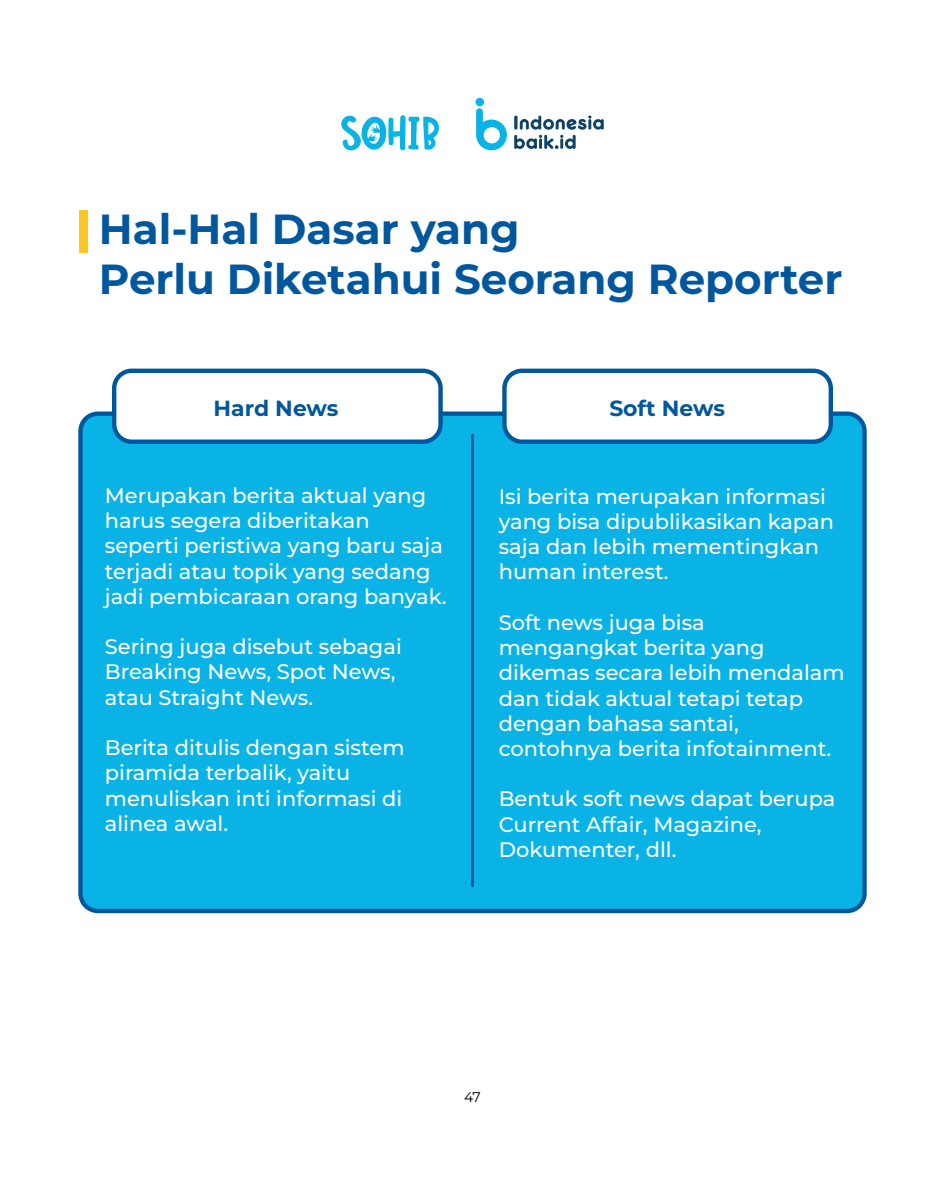
<style>
.page{position:relative;width:945px;height:1182px;background:#fff}
.page>*{position:absolute;margin:0;border:0;box-sizing:border-box;transform-origin:0 0}
.t1{font:700 42px/50.4px "Montserrat";color:#00579e}
.t2{font:700 21.88px "Montserrat";color:#00579e}
.t3{font:500 21px/25.2px "Montserrat";color:#fff}
.t4{font:14px "Montserrat";color:#000}
</style>
<div class="page">
<div style="left:79px;top:210px;width:9px;height:42px;background:#ffc626"></div>
<div style="left:80px;top:413px;width:784px;height:497px;background:#09b3e6;border-radius:18px"></div>
<div style="left:78px;top:411px;width:789px;height:502px;border:4px solid #00579e;border-radius:18px"></div>
<hr style="left:471px;top:435px;width:3px;height:451px;background:#00579e">
<div style="left:114px;top:371px;width:327px;height:70px;background:#fff;border-radius:18px"></div>
<div style="left:112px;top:368px;width:331px;height:76px;border:4px solid #00579e;border-radius:18px"></div>
<div style="left:504px;top:371px;width:327px;height:70px;background:#fff;border-radius:18px"></div>
<div style="left:502px;top:368px;width:331px;height:76px;border:4px solid #00579e;border-radius:18px"></div>
<svg style="left:341px;top:115px;width:98px;height:35px"></svg>
<svg style="left:476px;top:108px;width:31px;height:42px"></svg>
<div style="left:476px;top:98px;width:8px;height:8px;background:#0ab3e6;border-radius:50%"></div>
<svg style="left:514px;top:115px;width:90px;height:34px"></svg>
<h1 class="t1" style="left:99px;top:203px;width:745px">Hal-Hal Dasar yang<br>Perlu Diketahui Seorang Reporter</h1>
<p class="t2" style="left:214px;top:394px;width:126px">Hard News</p>
<p class="t2" style="left:609px;top:394px;width:117px">Soft News</p>
<p class="t3" style="left:105px;top:482px;width:343px">Merupakan berita aktual yang harus segera diberitakan seperti peristiwa yang baru saja terjadi atau topik yang sedang jadi pembicaraan orang banyak.</p>
<p class="t3" style="left:105px;top:633px;width:299px">Sering juga disebut sebagai<br>Breaking News, Spot News, atau Straight News.</p>
<p class="t3" style="left:105px;top:734px;width:301px">Berita ditulis dengan sistem piramida terbalik, yaitu menuliskan inti informasi di alinea awal.</p>
<p class="t3" style="left:499px;top:483px;width:337px">Isi berita merupakan informasi yang bisa dipublikasikan kapan saja dan lebih mementingkan human interest.</p>
<p class="t3" style="left:499px;top:609px;width:347px">Soft news juga bisa mengangkat berita yang dikemas secara lebih mendalam dan tidak aktual tetapi tetap dengan bahasa santai, contohnya berita infotainment.</p>
<p class="t3" style="left:499px;top:785px;width:338px">Bentuk soft news dapat berupa<br>Current Affair, Magazine,<br>Dokumenter, dll.</p>
<p class="t4" style="left:464px;top:1087px;width:18px">47</p>
</div>
